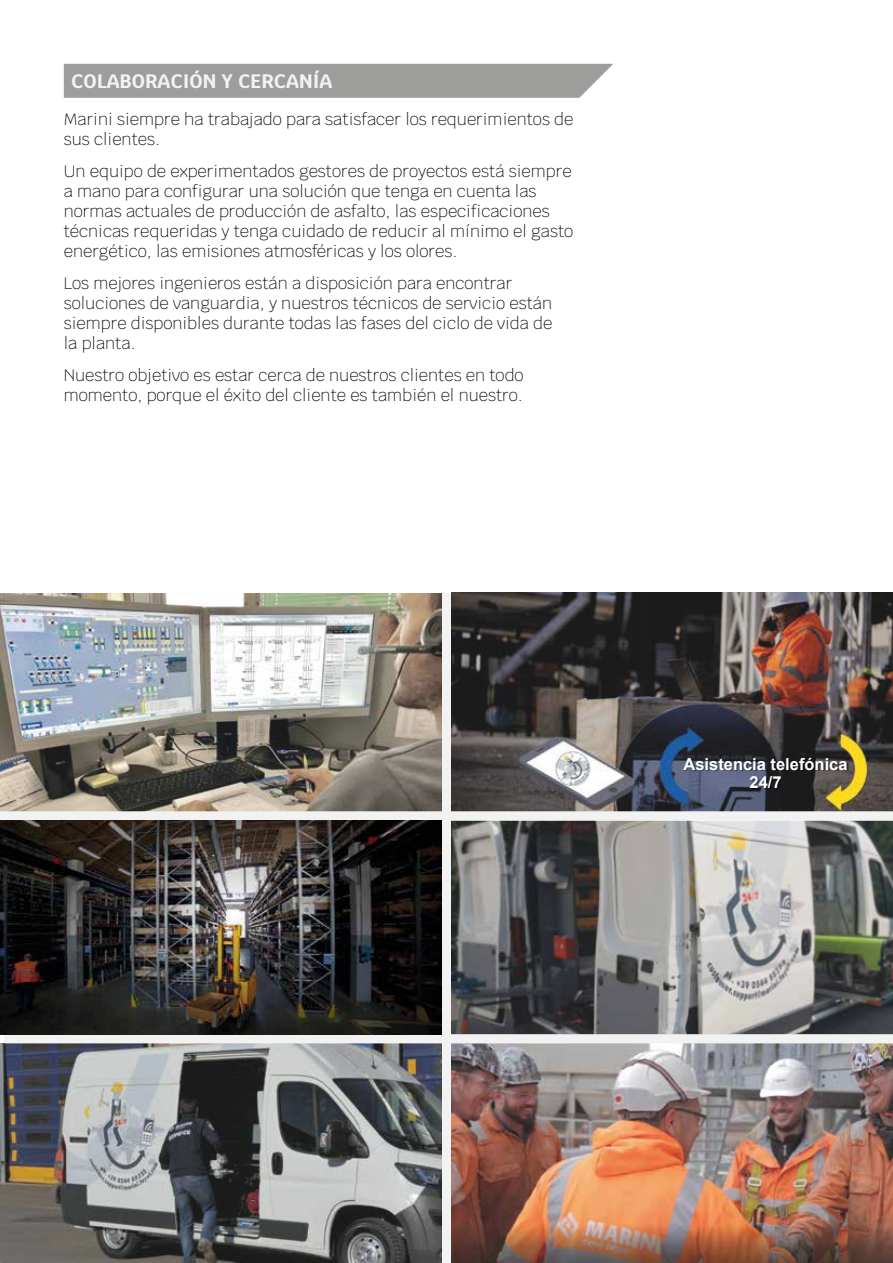
<style>
.page{position:relative;width:893px;height:1263px;background:#fff}
.page>*{position:absolute;margin:0;border:0;box-sizing:border-box;transform-origin:0 0}
.t1{font:700 19.5px "Krub";color:#f2f2f2}
.t2{font:200 16.5px/19.8px "Krub";color:#000}
.t3{font:700 16.5px/18px "Arial";color:#fff;text-align:center}
</style>
<div class="page">
<img style="left:451px;top:821px;width:442px;height:213px">
<img style="left:451px;top:593px;width:442px;height:218px">
<img style="left:0;top:1044px;width:442px;height:219px">
<img style="left:451px;top:1044px;width:442px;height:219px">
<img style="left:0;top:593px;width:442px;height:218px">
<div style="left:442px;top:593px;width:9px;height:670px;background:#f2f2f2"></div>
<div style="left:4px;top:1034px;width:889px;height:9px;background:#f2f2f2"></div>
<div style="left:0;top:811px;width:893px;height:9px;background:#f2f2f2"></div>
<img style="left:0;top:820px;width:442px;height:214px">
<div style="left:64px;top:64px;width:549px;height:34px;background:#9d9d9c"></div>
<div style="left:684px;top:758px;width:165px;height:32px;background:#000;opacity:.5"></div>
<p class="t1" style="left:71px;top:70px;width:263px">COLABORACIÓN Y CERCANÍA</p>
<p class="t2" style="left:64px;top:109px;width:511px">Marini siempre ha trabajado para satisfacer los requerimientos de sus clientes.</p>
<p class="t2" style="left:64px;top:162px;width:511px">Un equipo de experimentados gestores de proyectos está siempre a mano para configurar una solución que tenga en cuenta las normas actuales de producción de asfalto, las especificaciones técnicas requeridas y tenga cuidado de reducir al mínimo el gasto energético, las emisiones atmosféricas y los olores.</p>
<p class="t2" style="left:64px;top:273px;width:490px">Los mejores ingenieros están a disposición para encontrar soluciones de vanguardia, y nuestros técnicos de servicio están siempre disponibles durante todas las fases del ciclo de vida de la planta.</p>
<p class="t2" style="left:64px;top:365px;width:461px">Nuestro objetivo es estar cerca de nuestros clientes en todo momento, porque el éxito del cliente es también el nuestro.</p>
<p class="t3" style="left:683px;top:755px;width:166px">Asistencia telefónica<br>24/7</p>
</div>
